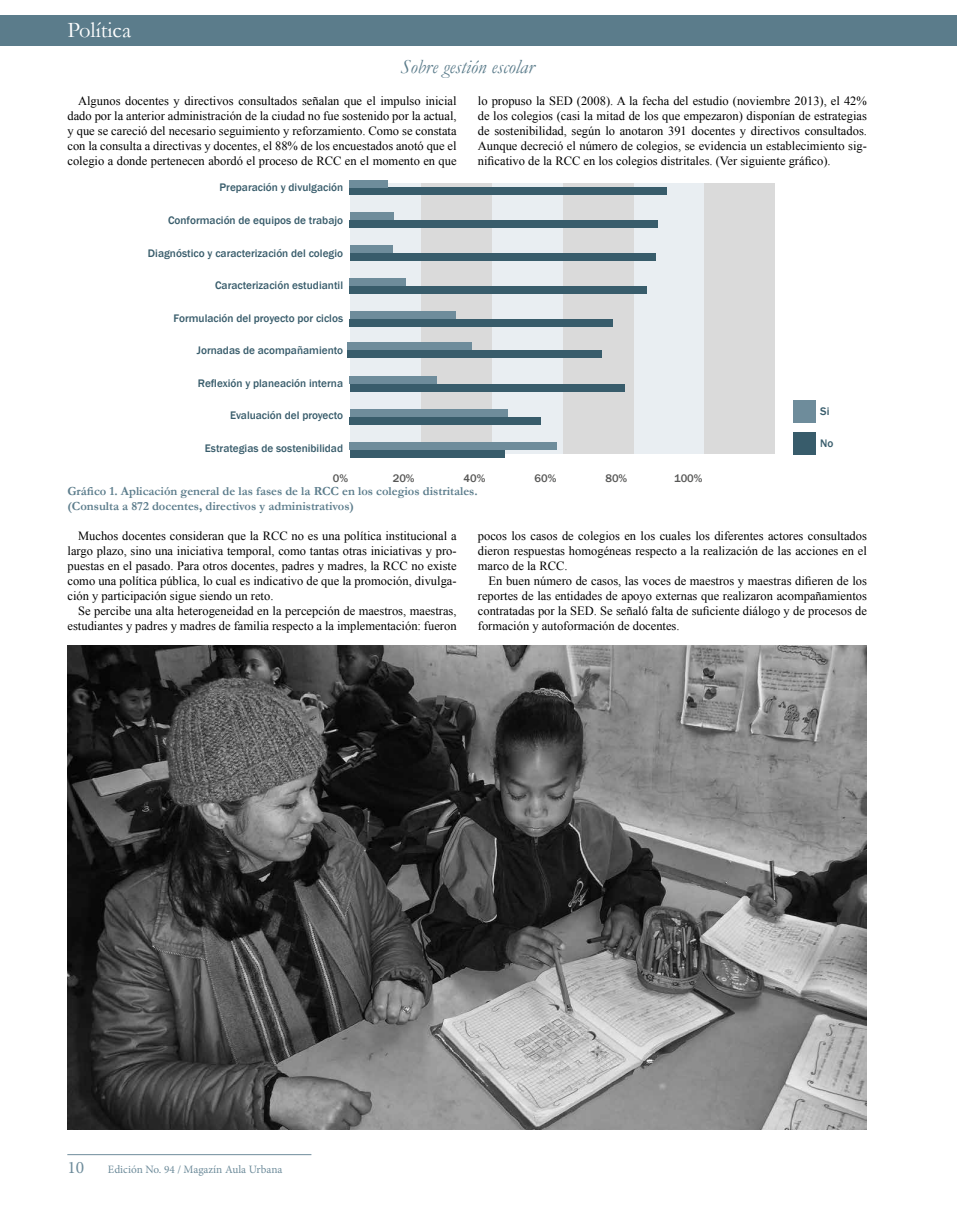
<style>
.page{position:relative;width:957px;height:1205px;background:#fff}
.page>*{position:absolute;margin:0;border:0;box-sizing:border-box;transform-origin:0 0}
.t1{font:22.5px "Garamond";color:#fff}
.t2{font:italic 20px "Garamond";color:#5b7c8b}
.t3{font:17.5px "Minion Pro";color:#6e8c9b}
.t4{font:12.5px/15px "Times New Roman";color:#000;text-align:justify}
.t5{font:700 12.5px/15px "Garamond";color:#5b7c8b}
.t6{font:500 11.25px "Franklin Gothic";color:#385c6b}
.t7{font:11.25px "Minion Pro";color:#6e8c9b}
.t8{font:500 11.25px "Franklin Gothic";color:#575756}
</style>
<div class="page">
<hr style="left:67px;top:1154px;width:244px;height:1px;background:#6e8c9b">
<img style="left:68px;top:645px;width:799px;height:485px">
<div style="left:350px;top:184px;width:71px;height:270px;background:#e9eef2"></div>
<div style="left:492px;top:184px;width:70px;height:270px;background:#e9eef2"></div>
<div style="left:633px;top:184px;width:71px;height:270px;background:#e9eef2"></div>
<div style="left:421px;top:184px;width:71px;height:270px;background:#dadada"></div>
<div style="left:562px;top:184px;width:71px;height:270px;background:#dadada"></div>
<div style="left:704px;top:184px;width:71px;height:270px;background:#dadada"></div>
<div style="left:350px;top:188px;width:317px;height:7px;background:#385c6b"></div>
<div style="left:350px;top:180px;width:38px;height:7px;background:#6e8c9b"></div>
<div style="left:350px;top:221px;width:308px;height:7px;background:#385c6b"></div>
<div style="left:350px;top:213px;width:43px;height:7px;background:#6e8c9b"></div>
<div style="left:350px;top:253px;width:305px;height:7px;background:#385c6b"></div>
<div style="left:350px;top:246px;width:43px;height:7px;background:#6e8c9b"></div>
<div style="left:350px;top:286px;width:297px;height:7px;background:#385c6b"></div>
<div style="left:350px;top:278px;width:56px;height:7px;background:#6e8c9b"></div>
<div style="left:350px;top:319px;width:263px;height:7px;background:#385c6b"></div>
<div style="left:350px;top:311px;width:106px;height:7px;background:#6e8c9b"></div>
<div style="left:347px;top:350px;width:255px;height:8px;background:#385c6b"></div>
<div style="left:347px;top:343px;width:125px;height:7px;background:#6e8c9b"></div>
<div style="left:350px;top:384px;width:274px;height:8px;background:#385c6b"></div>
<div style="left:350px;top:377px;width:87px;height:7px;background:#6e8c9b"></div>
<div style="left:350px;top:417px;width:191px;height:7px;background:#385c6b"></div>
<div style="left:350px;top:410px;width:157px;height:7px;background:#6e8c9b"></div>
<div style="left:350px;top:450px;width:154px;height:7px;background:#385c6b"></div>
<div style="left:350px;top:442px;width:207px;height:7px;background:#6e8c9b"></div>
<div style="left:793px;top:400px;width:23px;height:23px;background:#6e8c9b"></div>
<div style="left:793px;top:432px;width:23px;height:22px;background:#385c6b"></div>
<div style="left:0;top:15px;width:957px;height:30px;background:#5b7c8b"></div>
<h1 class="t1" style="left:67px;top:18px;width:65px">Política</h1>
<h2 class="t2" style="left:400px;top:56px;width:135px">Sobre gestión escolar</h2>
<p class="t4" style="left:68px;top:93px;width:391px;text-indent:11px">Algunos docentes y directivos consultados señalan que el impulso inicial dado por la anterior administración de la ciudad no fue sostenido por la actual, y que se careció del necesario seguimiento y reforzamiento. Como se constata con la consulta a directivas y docentes, el 88% de los encuestados anotó que el colegio a donde pertenecen abordó el proceso de RCC en el momento en que</p>
<p class="t4" style="left:478px;top:93px;width:390px">lo propuso la SED (2008). A la fecha del estudio (noviembre 2013), el 42% de los colegios (casi la mitad de los que empezaron) disponían de estrategias de sostenibilidad, según lo anotaron 391 docentes y directivos consultados.<br>Aunque decreció el número de colegios, se evidencia un establecimiento sig&shy;nificativo de la RCC en los colegios distritales. (Ver siguiente gráfico).</p>
<p class="t6" style="left:219px;top:181px;width:125px">Preparación y divulgación</p>
<p class="t6" style="left:168px;top:214px;width:177px">Conformación de equipos de trabajo</p>
<p class="t6" style="left:148px;top:246px;width:197px">Diagnóstico y caracterización del colegio</p>
<p class="t6" style="left:215px;top:279px;width:129px">Caracterización estudiantil</p>
<p class="t6" style="left:174px;top:311px;width:171px">Formulación del proyecto por ciclos</p>
<p class="t6" style="left:197px;top:344px;width:148px">Jornadas de acompañamiento</p>
<p class="t6" style="left:198px;top:376px;width:147px">Reflexión y planeación interna</p>
<p class="t6" style="left:230px;top:409px;width:115px">Evaluación del proyecto</p>
<p class="t6" style="left:205px;top:441px;width:140px">Estrategias de sostenibilidad</p>
<p class="t8" style="left:333px;top:472px;width:17px">0%</p>
<p class="t8" style="left:393px;top:472px;width:23px">20%</p>
<p class="t8" style="left:463px;top:472px;width:23px">40%</p>
<p class="t8" style="left:534px;top:472px;width:23px">60%</p>
<p class="t8" style="left:605px;top:472px;width:23px">80%</p>
<p class="t8" style="left:674px;top:472px;width:30px">100%</p>
<p class="t6" style="left:820px;top:404px;width:11px">Si</p>
<p class="t6" style="left:820px;top:437px;width:15px">No</p>
<p class="t5" style="left:68px;top:484px;width:412px">Gráfico 1. Aplicación general de las fases de la RCC en los colegios distritales. (Consulta a 872 docentes, directivos y administrativos)</p>
<p class="t4" style="left:68px;top:528px;width:390px;text-indent:11px">Muchos docentes consideran que la RCC no es una política institucional a largo plazo, sino una iniciativa temporal, como tantas otras iniciativas y pro&shy;puestas en el pasado. Para otros docentes, padres y madres, la RCC no existe como una política pública, lo cual es indicativo de que la promoción, divulga&shy;ción y participación sigue siendo un reto.</p>
<p class="t4" style="left:68px;top:603px;width:390px;text-align:right">Se percibe una alta heterogeneidad en la percepción de maestros, maestras, estudiantes y padres y madres de familia respecto a la implementación: fueron</p>
<p class="t4" style="left:478px;top:528px;width:391px">pocos los casos de colegios en los cuales los diferentes actores consultados dieron respuestas homogéneas respecto a la realización de las acciones en el marco de la RCC.</p>
<p class="t4" style="left:478px;top:573px;width:390px;text-indent:11px">En buen número de casos, las voces de maestros y maestras difieren de los reportes de las entidades de apoyo externas que realizaron acompañamientos contratadas por la SED. Se señaló falta de suficiente diálogo y de procesos de formación y autoformación de docentes.</p>
<h3 class="t3" style="left:67px;top:1155px;width:18px">10</h3>
<p class="t7" style="left:108px;top:1161px;width:176px">Edición No. 94 / Magazín Aula Urbana</p>
</div>
